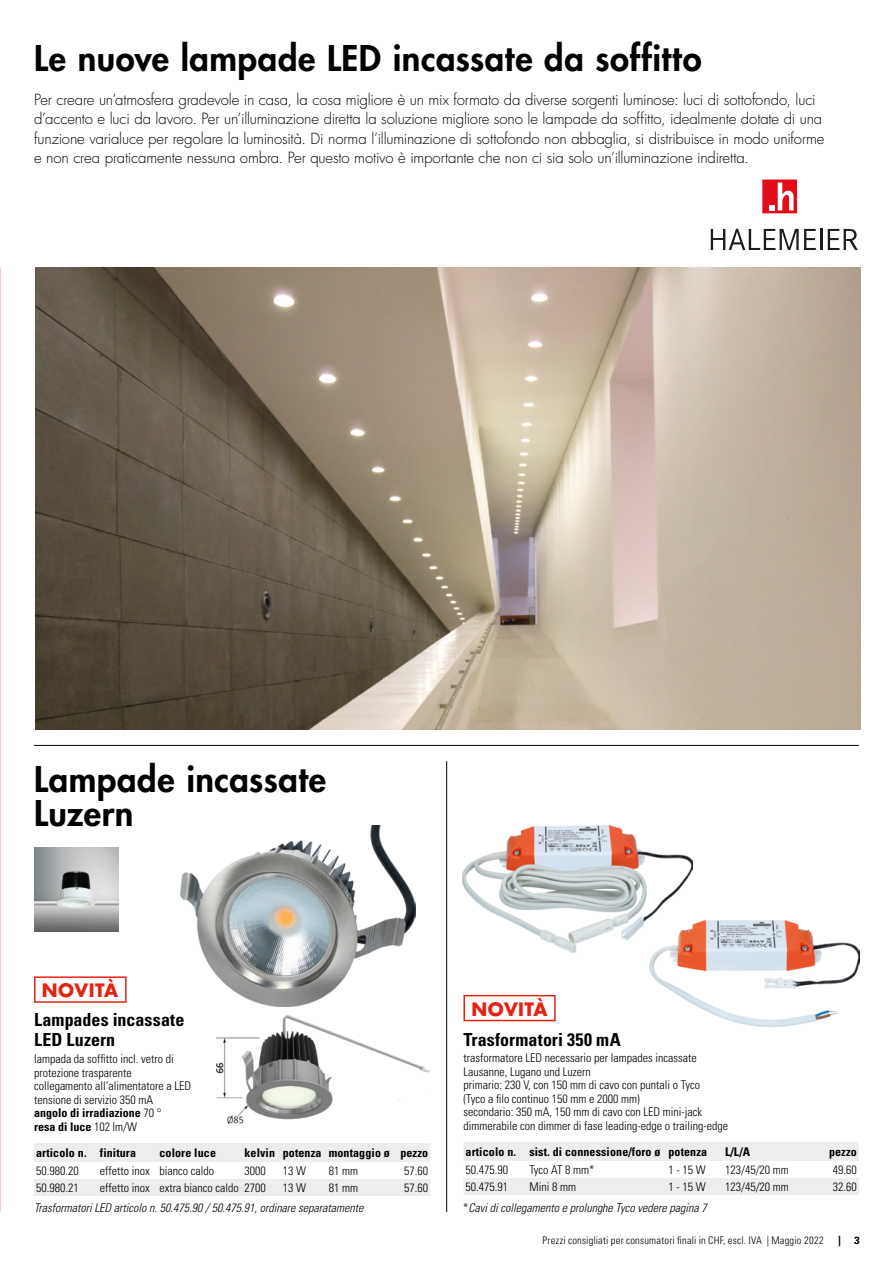
<style>
.page{position:relative;width:893px;height:1263px;background:#fff}
.page>*{position:absolute;margin:0;border:0;box-sizing:border-box;transform-origin:0 0}
.Titel{font:800 34.5px/34.5px "Futura Std";letter-spacing:.015em;color:#000}
._01_Produkte_Titel{font:700 condensed 18px/19.5px "Univers LT Std";letter-spacing:.005em;color:#000}
.t1{font:700 18px "Futura Std";letter-spacing:.025em;color:#e42313}
.Lauftext{font:300 15px/19.5px "Futura Std";letter-spacing:-.01em;color:#000}
._01_Produkte_Infotex{font:300 condensed 12px/13.5px "Univers LT Std";color:#000}
._02_Content{font:300 condensed 12px "Univers LT Std";color:#000}
._01_Produkte_Infotex-2{font:italic 300 condensed 12px "Univers LT Std";color:#000}
._02_Tabellentitel{font:700 condensed 12px "Univers LT Std";letter-spacing:.01em;color:#000}
._02_Preis_-_Bold{font:300 condensed 12px "Univers LT Std";color:#000}
._01_Produkte_Infotex-3{font:700 condensed 12px "Univers LT Std";color:#000}
._02_Tabellentitel_re{font:700 condensed 12px "Univers LT Std";letter-spacing:.01em;color:#000}
.t2{font:300 condensed 10.5px "Univers LT Std";letter-spacing:.02em;color:#000}
.s1{font-weight:700}
.s2{font-weight:300}
.s3{font-style:normal}
.s4{font-family:"Futura Std";font-weight:800;font-stretch:normal}
.s5{font-weight:700;font-stretch:normal}
</style>
<div class="page">
<hr style="left:446px;top:761px;width:1px;height:451px;background:#000">
<hr style="left:34px;top:745px;width:825px;height:1px;background:#000">
<img style="left:462px;top:825px;width:230px;height:127px">
<div style="left:464px;top:1142px;width:395px;height:19px;background:#ededed"></div>
<div style="left:464px;top:1178px;width:395px;height:17px;background:#ededed"></div>
<div style="left:34px;top:1143px;width:396px;height:19px;background:#ededed"></div>
<div style="left:34px;top:1179px;width:396px;height:17px;background:#ededed"></div>
<img style="left:181px;top:825px;width:234px;height:182px">
<img style="left:217px;top:1016px;width:212px;height:107px">
<img style="left:34px;top:847px;width:84px;height:85px">
<div style="left:463px;top:995px;width:93px;height:26px;border:2px solid #e42313"></div>
<img style="left:35px;top:268px;width:825px;height:462px">
<svg style="left:711px;top:229px;width:105px;height:21px"></svg>
<hr style="left:820px;top:229px;width:2px;height:21px;background:#1d1e1c">
<svg style="left:828px;top:229px;width:30px;height:21px"></svg>
<div style="left:763px;top:180px;width:33px;height:33px;background:#e30b17"></div>
<div style="left:762px;top:180px;width:35px;height:33px;border:1px solid #e30b17"></div>
<svg style="left:769px;top:182px;width:24px;height:28px"></svg>
<img style="left:649px;top:920px;width:210px;height:107px">
<div style="left:34px;top:976px;width:93px;height:27px;border:2px solid #e42313"></div>
<p class="Titel" style="left:34px;top:41px;width:669px">Le nuove lampade LED incassate da soffitto</p>
<p class="Lauftext" style="left:34px;top:90px;width:792px">Per creare un’atmosfera gradevole in casa, la cosa migliore è un mix formato da diverse sorgenti luminose: luci di sottofondo, luci d’accento e luci da lavoro. Per un’illuminazione diretta la soluzione migliore sono le lampade da soffitto, idealmente dotate di una funzione varialuce per regolare la luminosità. Di norma l’illuminazione di sottofondo non abbaglia, si distribuisce in modo uniforme e non crea praticamente nessuna ombra. Per questo motivo è importante che non ci sia solo un’illuminazione indiretta.</p>
<p class="Titel" style="left:34px;top:761px;width:294px">Lampade incassate<br>Luzern</p>
<p class="t1" style="left:42px;top:978px;width:78px">NOVITÀ</p>
<p class="_01_Produkte_Titel" style="left:34px;top:1010px;width:152px">Lampades incassate<br>LED Luzern</p>
<p class="_01_Produkte_Infotex" style="left:34px;top:1052px;width:141px">lampada da soffitto incl. vetro di protezione trasparente</p>
<p class="_01_Produkte_Infotex" style="left:34px;top:1079px;width:159px">collegamento all’alimentatore a LED</p>
<p class="_01_Produkte_Infotex" style="left:34px;top:1093px;width:129px">tensione di servizio 350 mA <span class="s1">angolo di irradiazione</span> 70 °</p>
<p class="_01_Produkte_Infotex-3" style="left:34px;top:1119px;width:105px">resa di luce <span class="s2">102 lm/W</span></p>
<p class="_02_Tabellentitel" style="left:36px;top:1145px;width:52px">articolo n.</p>
<p class="_02_Tabellentitel" style="left:100px;top:1145px;width:38px">finitura</p>
<p class="_02_Tabellentitel" style="left:159px;top:1145px;width:58px">colore luce</p>
<p class="_02_Tabellentitel" style="left:244px;top:1145px;width:32px">kelvin</p>
<p class="_02_Tabellentitel" style="left:283px;top:1145px;width:40px">potenza</p>
<p class="_02_Tabellentitel" style="left:329px;top:1145px;width:63px">montaggio ø</p>
<p class="_02_Tabellentitel_re" style="left:400px;top:1145px;width:29px">pezzo</p>
<p class="_02_Content" style="left:36px;top:1163px;width:44px">50.980.20</p>
<p class="_01_Produkte_Infotex" style="left:100px;top:1164px;width:51px">effetto inox</p>
<p class="_02_Content" style="left:159px;top:1163px;width:56px">bianco caldo</p>
<p class="_02_Content" style="left:244px;top:1163px;width:23px">3000</p>
<p class="_02_Content" style="left:283px;top:1163px;width:25px">13 W</p>
<p class="_02_Content" style="left:329px;top:1163px;width:31px">81 mm</p>
<p class="_02_Preis_-_Bold" style="left:404px;top:1163px;width:25px">57.60</p>
<p class="_02_Content" style="left:36px;top:1180px;width:44px">50.980.21</p>
<p class="_01_Produkte_Infotex" style="left:100px;top:1181px;width:51px">effetto inox</p>
<p class="_02_Content" style="left:159px;top:1180px;width:81px">extra bianco caldo</p>
<p class="_02_Content" style="left:244px;top:1180px;width:23px">2700</p>
<p class="_02_Content" style="left:283px;top:1180px;width:25px">13 W</p>
<p class="_02_Content" style="left:329px;top:1180px;width:31px">81 mm</p>
<p class="_02_Preis_-_Bold" style="left:404px;top:1180px;width:25px">57.60</p>
<p class="t1" style="left:471px;top:997px;width:78px">NOVITÀ</p>
<p class="_01_Produkte_Titel" style="left:463px;top:1029px;width:159px">Trasformatori 350 mA</p>
<p class="_01_Produkte_Infotex" style="left:463px;top:1051px;width:235px">trasformatore LED necessario per lampades incassate<br>Lausanne, Lugano und Luzern</p>
<p class="_01_Produkte_Infotex" style="left:463px;top:1078px;width:238px">primario: 230 V, con 150 mm di cavo con puntali o Tyco (Tyco a filo continuo 150 mm e 2000 mm)</p>
<p class="_01_Produkte_Infotex" style="left:463px;top:1105px;width:240px">secondario: 350 mA, 150 mm di cavo con LED mini-jack</p>
<p class="_01_Produkte_Infotex" style="left:463px;top:1118px;width:266px">dimmerabile con dimmer di fase leading-edge o trailing-edge</p>
<p class="_02_Tabellentitel" style="left:466px;top:1144px;width:52px">articolo n.</p>
<p class="_02_Tabellentitel" style="left:529px;top:1144px;width:133px">sist. di connessione/foro ø</p>
<p class="_02_Tabellentitel" style="left:668px;top:1144px;width:40px">potenza</p>
<p class="_02_Tabellentitel" style="left:725px;top:1144px;width:27px">L/L/A</p>
<p class="_02_Tabellentitel_re" style="left:829px;top:1144px;width:29px">pezzo</p>
<p class="_02_Content" style="left:466px;top:1162px;width:44px">50.475.90</p>
<p class="_01_Produkte_Infotex" style="left:529px;top:1163px;width:66px">Tyco AT 8 mm*</p>
<p class="_02_Content" style="left:668px;top:1162px;width:39px">1 - 15 W</p>
<p class="_02_Content" style="left:725px;top:1162px;width:65px">123/45/20 mm</p>
<p class="_02_Preis_-_Bold" style="left:833px;top:1162px;width:25px">49.60</p>
<p class="_02_Content" style="left:466px;top:1179px;width:44px">50.475.91</p>
<p class="_01_Produkte_Infotex" style="left:529px;top:1180px;width:48px">Mini 8 mm</p>
<p class="_02_Content" style="left:668px;top:1179px;width:39px">1 - 15 W</p>
<p class="_02_Content" style="left:725px;top:1179px;width:65px">123/45/20 mm</p>
<p class="_02_Preis_-_Bold" style="left:833px;top:1179px;width:25px">32.60</p>
<p class="_01_Produkte_Infotex-2" style="left:34px;top:1200px;width:331px">Trasformatori LED articolo n. 50.475.90 / 50.475.91, ordinare separatamente</p>
<p class="_01_Produkte_Infotex-2" style="left:463px;top:1200px;width:245px"><span class="s3">*</span>Cavi di collegamento e prolunghe Tyco vedere pagina 7</p>
<p class="t2" style="left:543px;top:1234px;width:319px">Prezzi consigliati per consumatori finali in CHF, escl. IVA | Maggio 2022 <span class="s4">|</span> <span class="s5">3</span></p>
</div>
